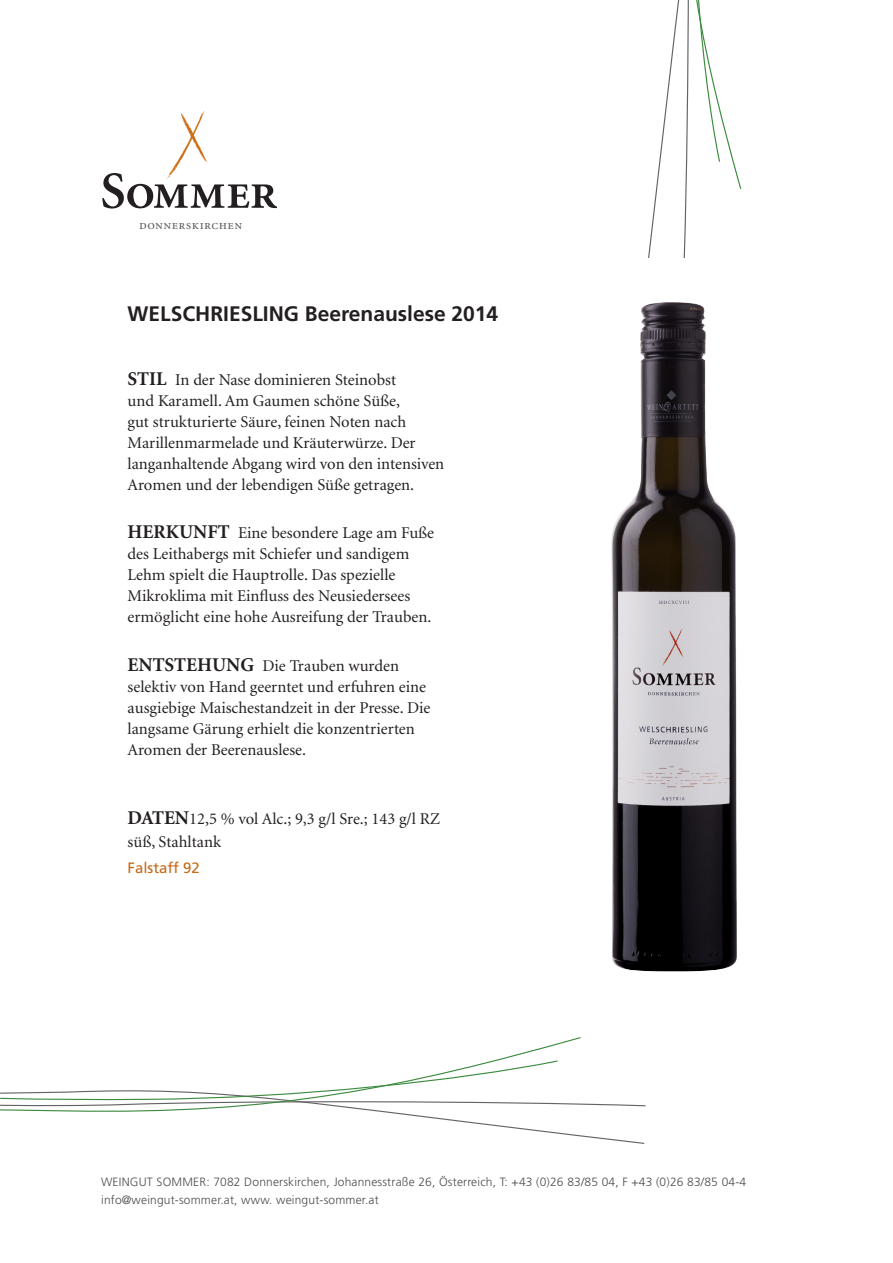
<style>
.page{position:relative;width:893px;height:1263px;background:#fff}
.page>*{position:absolute;margin:0;border:0;box-sizing:border-box;transform-origin:0 0}
.t1{font:700 21px "Frutiger";color:#231f20}
.copy{font:16.5px/21px "Minion";color:#231f20}
.weinbezeichnung{font:15px "Frutiger";color:#c66917}
.t2{font:13.35px "Minion Exp";letter-spacing:.03em;color:#5c5c5f}
.t3{font:300 12px "Frutiger";letter-spacing:.015em;color:#4b4c4d}
.s1{font-weight:700;font-size:19.5px}
</style>
<div class="page">
<svg style="left:102px;top:173px;width:175px;height:36px"></svg>
<img style="left:163px;top:111px;width:51px;height:68px">
<img style="left:611px;top:302px;width:126px;height:670px">
<svg style="left:0;top:1060px;width:646px;height:84px"></svg>
<svg style="left:648px;top:0;width:94px;height:258px"></svg>
<p class="t2" style="left:139px;top:220px;width:105px">donnerskirchen</p>
<p class="t1" style="left:128px;top:302px;width:372px">WELSCHRIESLING Beerenauslese 2014</p>
<p class="copy" style="left:128px;top:370px;width:318px"><span class="s1">STIL</span> In der Nase dominieren Steinobst<br>und Karamell. Am Gaumen schöne Süße,<br>gut strukturierte Säure, feinen Noten nach Marillenmarmelade und Kräuterwürze. Der langanhaltende Abgang wird von den intensiven Aromen und der lebendigen Süße getragen.</p>
<p class="copy" style="left:128px;top:523px;width:308px"><span class="s1">HERKUNFT</span> Eine besondere Lage am Fuße des Leithabergs mit Schiefer und sandigem Lehm spielt die Hauptrolle. Das spezielle Mikroklima mit Einfluss des Neusiedersees ermöglicht eine hohe Ausreifung der Trauben.</p>
<p class="copy" style="left:128px;top:655px;width:304px"><span class="s1">ENTSTEHUNG</span> Die Trauben wurden selektiv von Hand geerntet und erfuhren eine ausgiebige Maischestandzeit in der Presse. Die langsame Gärung erhielt die konzentrierten Aromen der Beerenauslese.</p>
<p class="copy" style="left:128px;top:809px;width:314px"><span class="s1">DATEN</span>12,5 % vol Alc.; 9,3 g/l Sre.; 143 g/l RZ</p>
<p class="copy" style="left:128px;top:832px;width:95px">süß, Stahltank</p>
<p class="weinbezeichnung" style="left:128px;top:859px;width:74px">Falstaff 92</p>
<p class="t3" style="left:101px;top:1175px;width:647px">WEINGUT SOMMER: 7082 Donnerskirchen, Johannesstraße 26, Österreich, T: +43 (0)26 83/85 04, F +43 (0)26 83/85 04-4</p>
<p class="t3" style="left:101px;top:1193px;width:279px">info@weingut-sommer.at, www. weingut-sommer.at</p>
</div>
